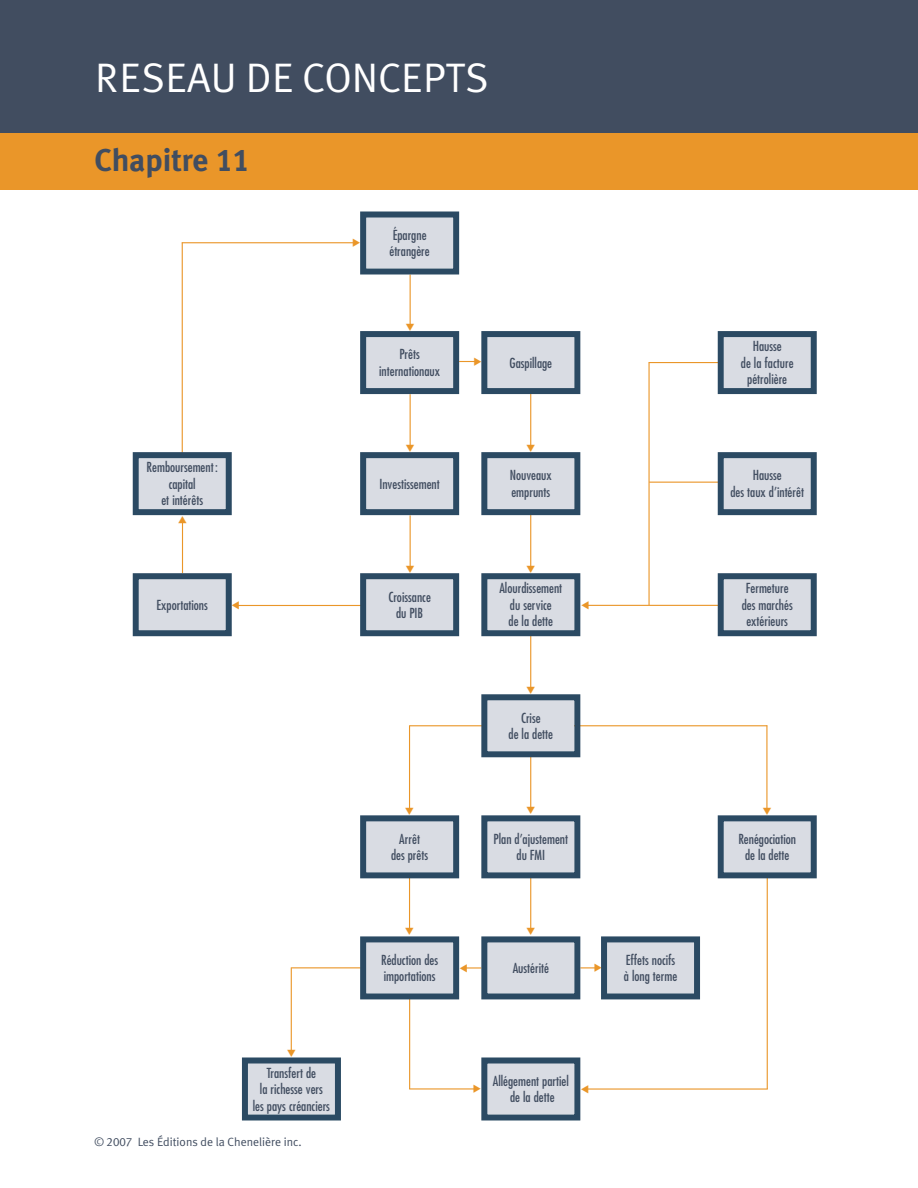
<style>
.page{position:relative;width:918px;height:1188px;background:#fff}
.page>*{position:absolute;margin:0;border:0;box-sizing:border-box;transform-origin:0 0}
.t1{font:41.25px "Meta Plus Normal Caps";color:#fff}
.t2{font:700 31.5px "Meta Plus";color:#414d60}
.t3{font:18px "Quirks ICG";color:#ea9629}
.t4{font:condensed 13.5px/16.5px "Futura";color:#414d60;text-align:center}
.t5{font:12px "Meta Plus Normal";color:#414d60}
.s1{font-family:"Meta Plus Bold Caps";font-weight:400}
.s2{font-family:"Meta Plus Normal Caps"}
</style>
<div class="page">
<div style="left:0;top:0;width:918px;height:189px;background:#ea9629"></div>
<div style="left:0;top:0;width:918px;height:132px;background:#414d60"></div>
<hr style="left:648px;top:362px;width:2px;height:243px;background:#ea9629">
<hr style="left:767px;top:876px;width:1px;height:213px;background:#ea9629">
<hr style="left:409px;top:999px;width:1px;height:90px;background:#ea9629">
<hr style="left:182px;top:243px;width:1px;height:210px;background:#ea9629">
<hr style="left:649px;top:362px;width:69px;height:1px;background:#ea9629">
<hr style="left:410px;top:725px;width:357px;height:1px;background:#ea9629">
<hr style="left:291px;top:967px;width:70px;height:1px;background:#ea9629">
<hr style="left:649px;top:482px;width:69px;height:1px;background:#ea9629">
<hr style="left:584px;top:605px;width:134px;height:1px;background:#ea9629">
<hr style="left:530px;top:394px;width:1px;height:55px;background:#ea9629">
<hr style="left:410px;top:274px;width:1px;height:54px;background:#ea9629">
<svg style="left:459px;top:361px;width:20px;height:1px"></svg>
<svg style="left:580px;top:967px;width:19px;height:1px"></svg>
<svg style="left:463px;top:967px;width:18px;height:2px"></svg>
<hr style="left:584px;top:1088px;width:184px;height:2px;background:#ea9629">
<hr style="left:409px;top:1088px;width:69px;height:2px;background:#ea9629">
<hr style="left:235px;top:605px;width:126px;height:1px;background:#ea9629">
<hr style="left:410px;top:394px;width:1px;height:55px;background:#ea9629">
<hr style="left:410px;top:515px;width:1px;height:55px;background:#ea9629">
<hr style="left:182px;top:518px;width:1px;height:55px;background:#ea9629">
<hr style="left:182px;top:242px;width:175px;height:1px;background:#ea9629">
<hr style="left:530px;top:515px;width:1px;height:55px;background:#ea9629">
<hr style="left:530px;top:636px;width:1px;height:55px;background:#ea9629">
<hr style="left:409px;top:725px;width:1px;height:87px;background:#ea9629">
<hr style="left:766px;top:725px;width:1px;height:87px;background:#ea9629">
<hr style="left:530px;top:757px;width:1px;height:55px;background:#ea9629">
<hr style="left:530px;top:878px;width:1px;height:55px;background:#ea9629">
<hr style="left:409px;top:878px;width:1px;height:55px;background:#ea9629">
<hr style="left:291px;top:967px;width:1px;height:87px;background:#ea9629">
<div style="left:366px;top:218px;width:87px;height:50px;background:#d9dce3"></div>
<div style="left:360px;top:212px;width:99px;height:62px;border:6px solid #2b4a63"></div>
<div style="left:366px;top:337px;width:87px;height:51px;background:#d9dce3"></div>
<div style="left:360px;top:331px;width:99px;height:63px;border:6px solid #2b4a63"></div>
<div style="left:366px;top:458px;width:87px;height:51px;background:#d9dce3"></div>
<div style="left:360px;top:452px;width:99px;height:63px;border:6px solid #2b4a63"></div>
<div style="left:366px;top:579px;width:87px;height:51px;background:#d9dce3"></div>
<div style="left:360px;top:573px;width:99px;height:63px;border:6px solid #2b4a63"></div>
<div style="left:139px;top:458px;width:87px;height:51px;background:#d9dce3"></div>
<div style="left:133px;top:452px;width:99px;height:63px;border:6px solid #2b4a63"></div>
<div style="left:139px;top:579px;width:87px;height:51px;background:#d9dce3"></div>
<div style="left:133px;top:573px;width:99px;height:63px;border:6px solid #2b4a63"></div>
<div style="left:487px;top:337px;width:87px;height:51px;background:#d9dce3"></div>
<div style="left:481px;top:331px;width:99px;height:63px;border:6px solid #2b4a63"></div>
<div style="left:487px;top:458px;width:87px;height:51px;background:#d9dce3"></div>
<div style="left:481px;top:452px;width:99px;height:63px;border:6px solid #2b4a63"></div>
<div style="left:487px;top:579px;width:87px;height:51px;background:#d9dce3"></div>
<div style="left:481px;top:573px;width:99px;height:63px;border:6px solid #2b4a63"></div>
<div style="left:487px;top:700px;width:87px;height:51px;background:#d9dce3"></div>
<div style="left:481px;top:694px;width:99px;height:63px;border:6px solid #2b4a63"></div>
<div style="left:487px;top:821px;width:87px;height:51px;background:#d9dce3"></div>
<div style="left:481px;top:815px;width:99px;height:63px;border:6px solid #2b4a63"></div>
<div style="left:724px;top:821px;width:87px;height:51px;background:#d9dce3"></div>
<div style="left:718px;top:815px;width:99px;height:63px;border:6px solid #2b4a63"></div>
<div style="left:487px;top:942px;width:87px;height:51px;background:#d9dce3"></div>
<div style="left:481px;top:936px;width:99px;height:63px;border:6px solid #2b4a63"></div>
<div style="left:607px;top:942px;width:87px;height:51px;background:#d9dce3"></div>
<div style="left:601px;top:936px;width:99px;height:63px;border:6px solid #2b4a63"></div>
<div style="left:366px;top:821px;width:87px;height:51px;background:#d9dce3"></div>
<div style="left:360px;top:815px;width:99px;height:63px;border:6px solid #2b4a63"></div>
<div style="left:366px;top:942px;width:87px;height:51px;background:#d9dce3"></div>
<div style="left:360px;top:936px;width:99px;height:63px;border:6px solid #2b4a63"></div>
<div style="left:487px;top:1064px;width:87px;height:50px;background:#d9dce3"></div>
<div style="left:481px;top:1058px;width:99px;height:62px;border:6px solid #2b4a63"></div>
<div style="left:248px;top:1064px;width:87px;height:50px;background:#d9dce3"></div>
<div style="left:242px;top:1058px;width:99px;height:62px;border:6px solid #2b4a63"></div>
<div style="left:724px;top:337px;width:87px;height:51px;background:#d9dce3"></div>
<div style="left:718px;top:331px;width:99px;height:63px;border:6px solid #2b4a63"></div>
<div style="left:724px;top:458px;width:87px;height:51px;background:#d9dce3"></div>
<div style="left:718px;top:452px;width:99px;height:63px;border:6px solid #2b4a63"></div>
<div style="left:724px;top:579px;width:87px;height:51px;background:#d9dce3"></div>
<div style="left:718px;top:573px;width:99px;height:63px;border:6px solid #2b4a63"></div>
<h1 class="t1" style="left:95px;top:54px;width:395px">RESEAU DE CONCEPTS</h1>
<h2 class="t2" style="left:94px;top:148px;width:156px">Chapitre <span class="s1">11</span></h2>
<p class="t4" style="left:147px;top:460px;width:73px">Remboursement: capital<br>et intérêts</p>
<h3 class="t3" style="left:176px;top:525px;width:12px;rotate:-90deg">£</h3>
<p class="t4" style="left:157px;top:598px;width:53px">Exportations</p>
<h3 class="t3" style="left:241px;top:612px;width:12px;rotate:-180deg">£</h3>
<h3 class="t3" style="left:351px;top:236px;width:12px">£</h3>
<p class="t4" style="left:389px;top:228px;width:42px;text-align:left">Épargne étrangère</p>
<h3 class="t3" style="left:416px;top:322px;width:12px;rotate:90deg">£</h3>
<p class="t4" style="left:379px;top:347px;width:62px">Prêts internationaux</p>
<h3 class="t3" style="left:416px;top:443px;width:12px;rotate:90deg">£</h3>
<p class="t4" style="left:379px;top:477px;width:62px">Investissement</p>
<h3 class="t3" style="left:416px;top:564px;width:12px;rotate:90deg">£</h3>
<p class="t4" style="left:388px;top:589px;width:44px">Croissance du PIB</p>
<h3 class="t3" style="left:473px;top:355px;width:12px">£</h3>
<p class="t4" style="left:510px;top:355px;width:44px">Gaspillage</p>
<h3 class="t3" style="left:537px;top:443px;width:12px;rotate:90deg">£</h3>
<p class="t4" style="left:510px;top:468px;width:44px;text-align:left">Nouveaux emprunts</p>
<h3 class="t3" style="left:537px;top:564px;width:12px;rotate:90deg">£</h3>
<p class="t4" style="left:499px;top:581px;width:64px">Alourdissement du service<br>de la dette</p>
<h3 class="t3" style="left:590px;top:612px;width:12px;rotate:-180deg">£</h3>
<h3 class="t3" style="left:537px;top:685px;width:12px;rotate:90deg">£</h3>
<p class="t4" style="left:509px;top:710px;width:46px">Crise<br>de la dette</p>
<p class="t4" style="left:741px;top:339px;width:54px">Hausse<br>de la facture pétrolière</p>
<p class="t4" style="left:730px;top:468px;width:75px">Hausse<br>des taux d’intérêt</p>
<p class="t4" style="left:742px;top:581px;width:53px">Fermeture des marchés extérieurs</p>
<h3 class="t3" style="left:298px;top:1048px;width:12px;rotate:90deg">£</h3>
<p class="t4" style="left:253px;top:1065px;width:79px">Transfert de<br>la richesse vers les pays créanciers</p>
<p class="t5" style="left:94px;top:1138px;width:209px">© <span class="s2">2007</span> Les Éditions de la Chenelière inc.</p>
<h3 class="t3" style="left:416px;top:806px;width:12px;rotate:90deg">£</h3>
<h3 class="t3" style="left:537px;top:805px;width:12px;rotate:90deg">£</h3>
<h3 class="t3" style="left:773px;top:806px;width:12px;rotate:90deg">£</h3>
<p class="t4" style="left:391px;top:831px;width:39px">Arrêt des prêts</p>
<p class="t4" style="left:494px;top:831px;width:76px">Plan d’ajustement du FMI</p>
<p class="t4" style="left:738px;top:831px;width:59px">Renégociation de la dette</p>
<h3 class="t3" style="left:416px;top:926px;width:12px;rotate:90deg">£</h3>
<h3 class="t3" style="left:537px;top:926px;width:12px;rotate:90deg">£</h3>
<p class="t4" style="left:381px;top:953px;width:59px;text-align:left">Réduction des importations</p>
<h3 class="t3" style="left:469px;top:974px;width:12px;rotate:-180deg">£</h3>
<p class="t4" style="left:513px;top:961px;width:38px">Austérité</p>
<p class="t4" style="left:624px;top:953px;width:55px;text-align:left">Effets nocifs à long terme</p>
<h3 class="t3" style="left:593px;top:962px;width:12px">£</h3>
<h3 class="t3" style="left:472px;top:1083px;width:12px">£</h3>
<p class="t4" style="left:493px;top:1074px;width:78px">Allégement partiel de la dette</p>
<h3 class="t3" style="left:590px;top:1095px;width:12px;rotate:-180deg">£</h3>
</div>
